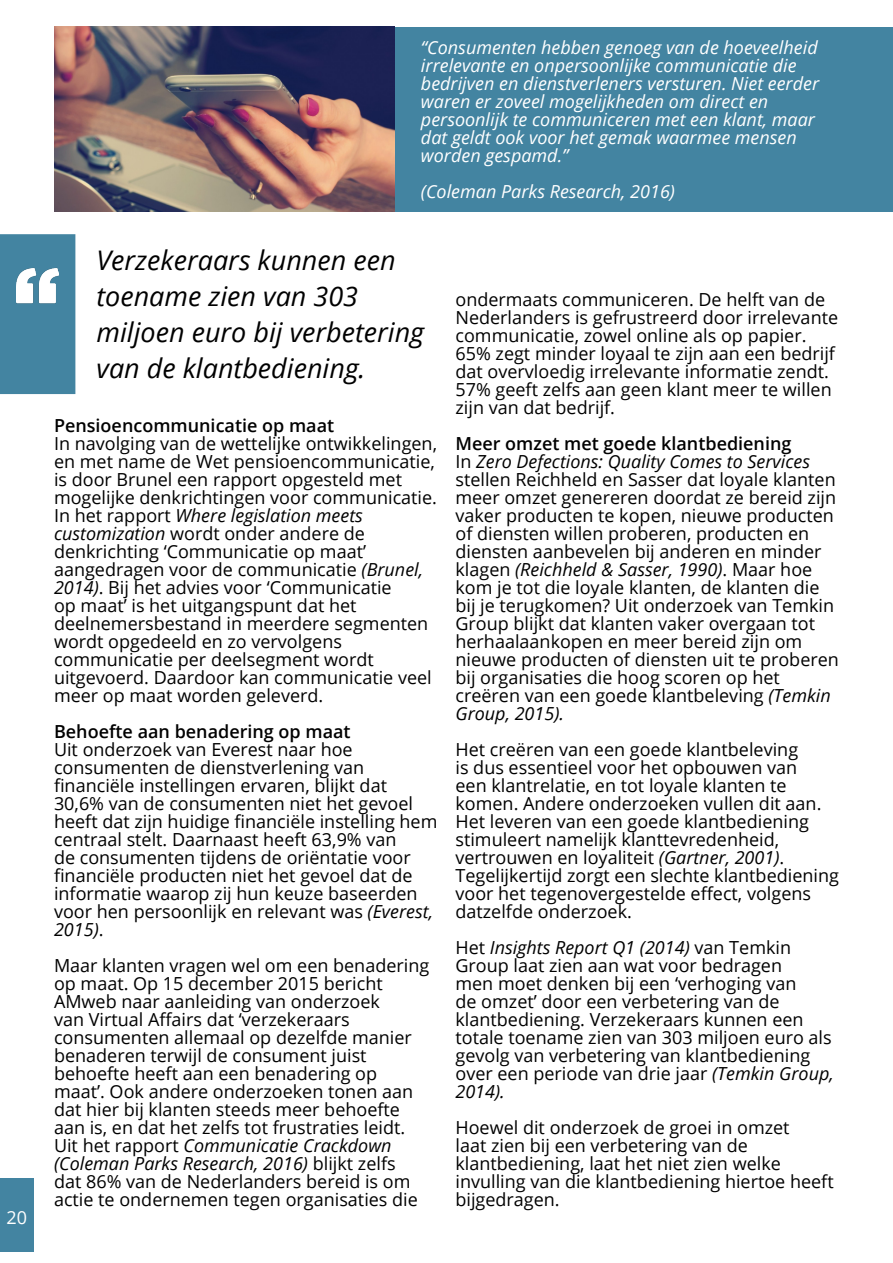
<style>
.page{position:relative;width:893px;height:1263px;background:#fff}
.page>*{position:absolute;margin:0;border:0;box-sizing:border-box;transform-origin:0 0}
.t1{font:italic 27px/36px "Open Sans";color:#000}
.t2{font:18px/18px "Open Sans";color:#000}
.t3{font:italic 18px/18px "Open Sans";color:#fff}
.t4{font:600 18px "Open Sans";color:#000}
.t5{font:18px "Open Sans";color:#fff}
.s1{font-style:italic}
.s2{font-weight:600}
</style>
<div class="page">
<div style="left:0;top:1178px;width:34px;height:73px;background:#4384a1"></div>
<div style="left:54px;top:27px;width:839px;height:185px;background:#4384a1"></div>
<img style="left:54px;top:27px;width:340px;height:185px">
<div style="left:0;top:234px;width:75px;height:160px;background:#4384a1"></div>
<img style="left:17px;top:265px;width:42px;height:41px">
<p class="t5" style="left:7px;top:1205px;width:22px">20</p>
<p class="t3" style="left:421px;top:38px;width:400px">“Consumenten hebben genoeg van de hoeveelheid irrelevante en onpersoonlijke communicatie die bedrijven en dienstverleners versturen. Niet eerder waren er zoveel mogelijkheden om direct en persoonlijk te communiceren met een klant, maar dat geldt ook voor het gemak waarmee mensen worden gespamd.”</p>
<p class="t3" style="left:421px;top:182px;width:256px">(Coleman Parks Research, 2016)</p>
<h1 class="t1" style="left:97px;top:241px;width:329px">Verzekeraars kunnen een toename zien van 303 miljoen euro bij verbetering van de klantbediening.</h1>
<p class="t4" style="left:54px;top:413px;width:282px">Pensioencommunicatie op maat</p>
<p class="t2" style="left:54px;top:434px;width:385px">I n navolging van de wettelijke ontwikkelingen, en met name de Wet pensioencommunicatie, is door Brunel een rapport opgesteld met mogelijke denkrichtingen voor communicatie.<br>I n het rapport <span class="s1">Where legislation meets customization</span> wordt onder andere de denkrichting ‘Communicatie op maat’ aangedragen voor de communicatie <span class="s1">(Brunel, 2014)</span>. Bij het advies voor ‘Communicatie<br>op maat’ is het uitgangspunt dat het deelnemersbestand in meerdere segmenten wordt opgedeeld en zo vervolgens communicatie per deelsegment wordt uitgevoerd. Daardoor kan communicatie veel meer op maat worden geleverd.</p>
<p class="t4" style="left:54px;top:719px;width:298px">Behoefte aan benadering op maat</p>
<p class="t2" style="left:54px;top:740px;width:385px">Uit onderzoek van Everest naar hoe consumenten de dienstverlening van financiële instellingen ervaren, blijkt dat 30,6% van de consumenten niet het gevoel heeft dat zijn huidige financiële instelling hem centraal stelt. Daarnaast heeft 63,9% van<br>de consumenten tijdens de oriëntatie voor financiële producten niet het gevoel dat de informatie waarop zij hun keuze baseerden voor hen persoonlijk en relevant was <span class="s1">(Everest, 2015)</span>.</p>
<p class="t2" style="left:54px;top:956px;width:377px">Maar klanten vragen wel om een benadering op maat. Op 15 december 2015 bericht AMweb naar aanleiding van onderzoek<br>van Virtual Affairs dat ‘verzekeraars consumenten allemaal op dezelfde manier benaderen terwijl de consument juist behoefte heeft aan een benadering op maat’. Ook andere onderzoeken tonen aan dat hier bij klanten steeds meer behoefte aan is, en dat het zelfs tot frustraties leidt.<br>Uit het rapport <span class="s1">Communicatie Crackdown (Coleman Parks Research, 2016)</span> blijkt zelfs<br>dat 86% van de Nederlanders bereid is om actie te ondernemen tegen organisaties die</p>
<p class="t2" style="left:455px;top:290px;width:384px">ondermaats communiceren. De helft van de Nederlanders is gefrustreerd door irrelevante communicatie, zowel online als op papier.<br>65% zegt minder loyaal te zijn aan een bedrijf dat overvloedig irrelevante informatie zendt.<br>57% geeft zelfs aan geen klant meer te willen zijn van dat bedrijf.</p>
<p class="t2" style="left:455px;top:434px;width:385px"><span class="s2">M eer omzet met goede klantbediening<br></span>I n <span class="s1">Zero Defections: Quality Comes to Services </span>stellen Reichheld en Sasser dat loyale klanten meer omzet genereren doordat ze bereid zijn vaker producten te kopen, nieuwe producten of diensten willen proberen, producten en diensten aanbevelen bij anderen en minder klagen <span class="s1">(Reichheld &amp; Sasser, 1990)</span>. M aar hoe kom je tot die loyale klanten, de klanten die bij je terugkomen? Uit onderzoek van Temkin Group blijkt dat klanten vaker overgaan tot herhaalaankopen en meer bereid zijn om nieuwe producten of diensten uit te proberen bij organisaties die hoog scoren op het creëren van een goede klantbeleving <span class="s1">(Temkin Group, 2015).</span></p>
<p class="t2" style="left:455px;top:740px;width:385px">H et creëren van een goede klantbeleving<br>is dus essentieel voor het opbouwen van<br>een klantrelatie, en tot loyale klanten te komen. Andere onderzoeken vullen dit aan.<br>H et leveren van een goede klantbediening stimuleert namelijk klanttevredenheid, vertrouwen en loyaliteit <span class="s1">(Gartner, 2001)</span>.<br>Tegelijkertijd zorgt een slechte klantbediening voor het tegenovergestelde effect, volgens datzelfde onderzoek.</p>
<p class="t2" style="left:455px;top:938px;width:380px">H et <span class="s1">Insights Report Q1 (2014)</span> van Temkin Group laat zien aan wat voor bedragen<br>men moet denken bij een ‘verhoging van<br>de omzet’ door een verbetering van de klantbediening. Verzekeraars kunnen een totale toename zien van 303 miljoen euro als gevolg van verbetering van klantbediening over een periode van drie jaar <span class="s1">(Temkin Group, 2014).</span></p>
<p class="t2" style="left:455px;top:1118px;width:380px">H oewel dit onderzoek de groei in omzet<br>laat zien bij een verbetering van de klantbediening, laat het niet zien welke invulling van die klantbediening hiertoe heeft bijgedragen.</p>
</div>
